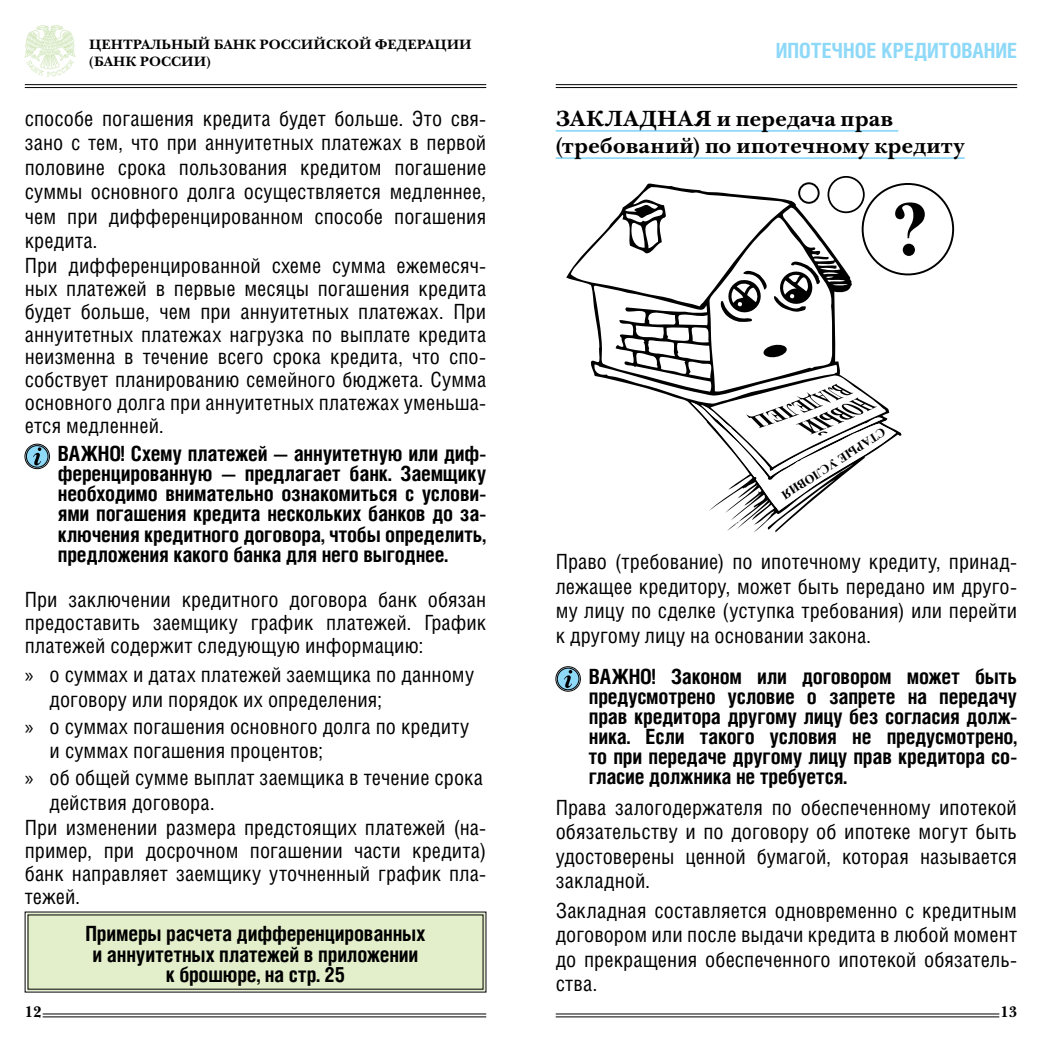
<style>
.page{position:relative;width:1042px;height:1042px;background:#fff}
.page>*{position:absolute;margin:0;border:0;box-sizing:border-box;transform-origin:0 0}
.t1{font:700 22.75px/27.3px "New Baskerville C";color:#000}
.t2{font:21px/24.5px "Helios Cond C";letter-spacing:.005em;color:#000;text-align:justify}
.t3{font:700 21px/20.1px "Helios Cond C";letter-spacing:-.01em;color:#000;text-align:justify}
.t4{font:700 21px "Helios Cond C";color:#8ed8f8}
.t5{font:700 15.75px "New Baskerville C";color:#000}
.t6{font:700 14px/16.8px "New Baskerville C";color:#000}
.t7{font:700 12.42px "Times New Roman";color:#000}
.s1{font-family:"Myriad Pro"}
</style>
<div class="page">
<svg style="left:566px;top:183px;width:335px;height:349px"></svg>
<div style="left:827px;top:176px;width:38px;height:37px;border:2px solid #000;border-radius:50%"></div>
<div style="left:798px;top:182px;width:21px;height:22px;border:2px solid #000;border-radius:50%"></div>
<svg style="left:592px;top:202px;width:333px;height:309px"></svg>
<svg style="left:25px;top:25px;width:51px;height:52px"></svg>
<hr style="left:25px;top:84px;width:461px;height:1px;background:#000">
<hr style="left:25px;top:87px;width:461px;height:1px;background:#000">
<hr style="left:43px;top:1013px;width:443px;height:1px;background:#000">
<hr style="left:43px;top:1016px;width:443px;height:1px;background:#000">
<hr style="left:556px;top:1013px;width:443px;height:1px;background:#000">
<hr style="left:556px;top:1016px;width:443px;height:1px;background:#000">
<hr style="left:556px;top:84px;width:461px;height:1px;background:#000">
<hr style="left:556px;top:87px;width:461px;height:1px;background:#000">
<svg style="left:26px;top:445px;width:23px;height:23px"></svg>
<div style="left:25px;top:444px;width:25px;height:25px;border:1px solid #000;border-radius:50%"></div>
<div style="left:26px;top:445px;width:22px;height:22px;border:1px solid #000;border-radius:50%"></div>
<svg style="left:33px;top:447px;width:8px;height:18px"></svg>
<svg style="left:556px;top:667px;width:24px;height:23px"></svg>
<div style="left:556px;top:666px;width:24px;height:25px;border:1px solid #000;border-radius:50%"></div>
<div style="left:557px;top:668px;width:22px;height:22px;border:1px solid #000;border-radius:50%"></div>
<svg style="left:564px;top:670px;width:8px;height:18px"></svg>
<svg style="left:25px;top:911px;width:461px;height:81px;background:#d8e3c2"></svg>
<hr style="left:556px;top:130px;width:342px;height:2px;background:#8ed8f8">
<hr style="left:556px;top:157px;width:408px;height:2px;background:#8ed8f8">
<p class="t6" style="left:89px;top:37px;width:384px">ЦЕНТРАЛЬНЫЙ БАНК РОССИЙСКОЙ ФЕДЕРАЦИИ (БАНК РОССИИ)</p>
<p class="t2" style="left:25px;top:106px;width:463px;text-align:left">способе погашения кредита будет больше. Это свя&shy;зано с тем, что при аннуитетных платежах в первой половине срока пользования кредитом погашение суммы основного долга осуществляется медленнее, чем при дифференцированном способе погашения кредита.<br>При дифференцированной схеме сумма ежемесяч-</p>
<p class="t2" style="left:25px;top:277px;width:463px;line-height:22.8px">ных платежей в первые месяцы погашения кредита будет больше, чем при аннуитетных платежах. При аннуитетных платежах нагрузка по выплате кредита неизменна в течение всего срока кредита, что спо&shy;собствует планированию семейного бюджета. Сумма основного долга при аннуитетных платежах уменьша&shy;ется медленней.</p>
<p class="t3" style="left:58px;top:443px;width:430px">ВАЖНО! Схему платежей — аннуитетную или диф&shy;ференцированную — предлагает банк. Заемщику необходимо внимательно ознакомиться с услови&shy;ями погашения кредита нескольких банков до за&shy;ключения кредитного договора, чтобы определить, предложения какого банка для него выгоднее.</p>
<p class="t2" style="left:25px;top:588px;width:463px;line-height:22.8px">При заключении кредитного договора банк обязан предоставить заемщику график платежей. График платежей содержит следующую информацию:</p>
<p class="t2" style="left:50px;top:662px;width:426px;text-indent:-25px"><span class="s1">»</span> о суммах и датах платежей заемщика по данному договору или порядок их определения;</p>
<p class="t2" style="left:50px;top:713px;width:421px;text-indent:-25px"><span class="s1">»</span> о суммах погашения основного долга по кредиту и суммах погашения процентов;</p>
<p class="t2" style="left:25px;top:765px;width:459px"><span class="s1">»</span> об общей сумме выплат заемщика в течение срока</p>
<p class="t2" style="left:50px;top:789px;width:167px">действия договора.</p>
<p class="t2" style="left:25px;top:815px;width:463px">При изменении размера предстоящих платежей (на-</p>
<p class="t2" style="left:25px;top:839px;width:463px;line-height:22.8px">пример, при досрочном погашении части кредита) банк направляет заемщику уточненный график пла&shy;тежей.</p>
<p class="t3" style="left:86px;top:923px;width:341px;text-align:center">Примеры расчета дифференцированных и аннуитетных платежей в приложении к брошюре, на стр. 25</p>
<p class="t4" style="left:776px;top:38px;width:243px">ИПОТЕЧНОЕ КРЕДИТОВАНИЕ</p>
<p class="t1" style="left:556px;top:105px;width:410px">ЗАКЛАДНАЯ и передача прав (требований) по ипотечному кредиту</p>
<p class="t7" style="left:889px;top:438px;width:122px;rotate:147deg">СТАРЫЕ УСЛОВИЯ</p>
<p class="t2" style="left:556px;top:549px;width:463px">Право (требование) по ипотечному кредиту, принад&shy;лежащее кредитору, может быть передано им друго&shy;му лицу по сделке (уступка требования) или перейти к другому лицу на основании закона.</p>
<p class="t3" style="left:589px;top:665px;width:430px">ВАЖНО! Законом или договором может быть предусмотрено условие о запрете на передачу прав кредитора другому лицу без согласия долж&shy;ника. Если такого условия не предусмотрено, то при передаче другому лицу прав кредитора со&shy;гласие должника не требуется.</p>
<p class="t2" style="left:556px;top:794px;width:463px">Права залогодержателя по обеспеченному ипотекой обязательству и по договору об ипотеке могут быть удостоверены ценной бумагой, которая называется закладной.</p>
<p class="t2" style="left:556px;top:897px;width:463px">Закладная составляется одновременно с кредитным договором или после выдачи кредита в любой момент до прекращения обеспеченного ипотекой обязатель&shy;ства.</p>
<p class="t5" style="left:25px;top:1003px;width:18px">12</p>
<p class="t5" style="left:1000px;top:1003px;width:18px">13</p>
</div>
